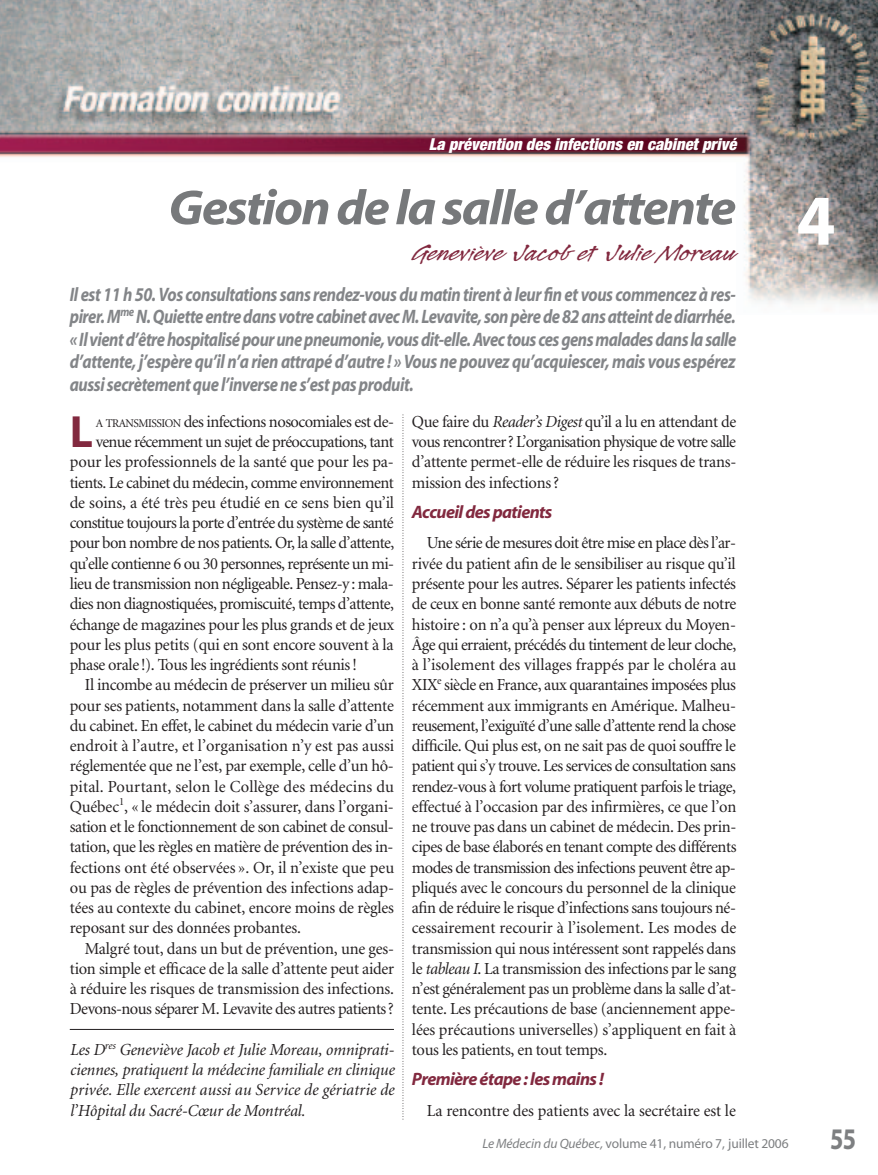
<style>
.page{position:relative;width:878px;height:1175px;background:#fff}
.page>*{position:absolute;margin:0;border:0;box-sizing:border-box;transform-origin:0 0}
.t1{font:700 72px "Myriad";color:#fff}
.t2{font:italic 700 49.5px "Myriad";letter-spacing:-.035em;color:#77797b;scale:1.05 1}
.t3{font:700 45.3px "Myriad";color:#82293f}
.t4{font:700 30px "Myriad";color:#7d7f81;scale:.8 1}
.t5{font:27px "Legault Std";color:#82293f;scale:1.2 1}
.t6{font:italic 700 19.5px/22.5px "Myriad";letter-spacing:-.025em;color:#838588;text-align:justify;scale:.85 1}
.t7{font:italic 700 18px "Myriad";letter-spacing:-.035em;color:#82293f}
.t8{font:16.8px/20.2px "Minion";letter-spacing:-.02em;color:#231f20;text-align:justify}
.t9{font:italic 16.8px/20.2px "Minion";letter-spacing:-.005em;color:#231f20;text-align:justify}
.t10{font:16.8px "Minion";letter-spacing:-.04em;color:#231f20}
.t11{font:16.8px "Minion";letter-spacing:-.045em;color:#231f20}
.t12{font:16.8px "Minion";color:#231f20}
.t13{font:16.8px "Minion";letter-spacing:.01em;color:#231f20}
.t14{font:italic 900 condensed 16.5px "Helvetica Neue";color:#fff}
.t15{font:13.5px "Myriad";letter-spacing:-.01em;color:#7d7f81}
.s1{font-size:11.85px}
.s2{font-style:italic}
</style>
<div class="page">
<img style="left:0;top:0;width:878px;height:304px">
<svg style="left:402px;top:415px;width:1px;height:705px"></svg>
<hr style="left:70px;top:1029px;width:324px;height:1px;background:#231f20">
<p class="t14" style="left:429px;top:138px;width:309px">La prévention des infections en cabinet privé</p>
<h2 class="t2" style="left:168px;top:189px;width:542px">Gestion de la salle d’attente</h2>
<h3 class="t5" style="left:412px;top:235px;width:271px">Geneviève Jacob et Julie Moreau</h3>
<p class="t6" style="left:70px;top:285px;width:785px">Il est 11 h 50. Vos consultations sans rendez-vous du matin tirent à leur fin et vous commencez à res&shy;pirer. M<sup>me</sup> N. Quiette entre dans votre cabinet avec M. Levavite, son père de 82 ans atteint de diarrhée. « Il vient d’être hospitalisé pour une pneumonie, vous dit-elle. Avec tous ces gens malades dans la salle d’attente, j’espère qu’il n’a rien attrapé d’autre ! » Vous ne pouvez qu’acquiescer, mais vous espérez aussi secrètement que l’inverse ne s’est pas produit.</p>
<h3 class="t3" style="left:70px;top:415px;width:25px">L</h3>
<p class="t8" style="left:96px;top:413px;width:299px"><span class="s1">A TRANSMISSION</span> des infections nosocomiales est de-</p>
<p class="t10" style="left:96px;top:435px;width:299px">venue récemment un sujet de préoccupations, tant</p>
<p class="t8" style="left:70px;top:453px;width:325px">pour les professionnels de la santé que pour les pa-</p>
<p class="t8" style="left:70px;top:473px;width:325px">tients. Le cabinet du médecin, comme environnement</p>
<p class="t8" style="left:70px;top:494px;width:326px">de soins, a été très peu étudié en ce sens bien qu’il</p>
<p class="t11" style="left:70px;top:516px;width:325px">constitue toujours la porte d’entrée du système de santé</p>
<p class="t10" style="left:70px;top:536px;width:326px">pour bon nombre de nos patients. Or, la salle d’attente,</p>
<p class="t10" style="left:70px;top:557px;width:326px">qu’elle contienne 6 ou 30 personnes, représente un mi-</p>
<p class="t8" style="left:70px;top:575px;width:325px">lieu de transmission non négligeable. Pensez-y : mala-</p>
<p class="t8" style="left:70px;top:595px;width:326px">dies non diagnostiquées, promiscuité, temps d’attente,</p>
<p class="t8" style="left:70px;top:615px;width:326px">échange de magazines pour les plus grands et de jeux</p>
<p class="t8" style="left:70px;top:635px;width:325px">pour les plus petits (qui en sont encore souvent à la</p>
<p class="t8" style="left:70px;top:656px;width:288px">phase orale !). Tous les ingrédients sont réunis !</p>
<p class="t8" style="left:85px;top:676px;width:310px">Il incombe au médecin de préserver un milieu sûr</p>
<p class="t8" style="left:70px;top:696px;width:325px">pour ses patients, notamment dans la salle d’attente</p>
<p class="t8" style="left:70px;top:716px;width:326px">du cabinet. En effet, le cabinet du médecin varie d’un</p>
<p class="t12" style="left:70px;top:739px;width:326px">endroit à l’autre, et l’organisation n’y est pas aussi</p>
<p class="t8" style="left:70px;top:757px;width:325px">réglementée que ne l’est, par exemple, celle d’un hô-</p>
<p class="t13" style="left:70px;top:779px;width:326px">pital. Pourtant, selon le Collège des médecins du</p>
<p class="t8" style="left:70px;top:797px;width:325px">Québec<sup>1</sup>, « le médecin doit s’assurer, dans l’organi-</p>
<p class="t8" style="left:70px;top:818px;width:325px">sation et le fonctionnement de son cabinet de consul-</p>
<p class="t8" style="left:70px;top:838px;width:325px">tation, que les règles en matière de prévention des in-</p>
<p class="t8" style="left:70px;top:858px;width:326px">fections ont été observées ». Or, il n’existe que peu</p>
<p class="t8" style="left:70px;top:878px;width:326px">ou pas de règles de prévention des infections adap-</p>
<p class="t8" style="left:70px;top:899px;width:326px">tées au contexte du cabinet, encore moins de règles</p>
<p class="t8" style="left:70px;top:919px;width:233px">reposant sur des données probantes.</p>
<p class="t8" style="left:85px;top:939px;width:311px">Malgré tout, dans un but de prévention, une ges-</p>
<p class="t8" style="left:70px;top:959px;width:326px">tion simple et efficace de la salle d’attente peut aider</p>
<p class="t8" style="left:70px;top:980px;width:326px">à réduire les risques de transmission des infections.</p>
<p class="t8" style="left:70px;top:1000px;width:325px">Devons-nous séparer M. Levavite des autres patients?</p>
<p class="t9" style="left:70px;top:1040px;width:326px">Les D<sup>res</sup> Geneviève Jacob et Julie Moreau, omniprati&shy;ciennes, pratiquent la médecine familiale en clinique privée. Elle exercent aussi au Service de gériatrie de l’Hôpital du Sacré-Cœur de Montréal.</p>
<p class="t8" style="left:412px;top:413px;width:326px">Que faire du <span class="s2">Reader’s Digest</span> qu’il a lu en attendant de vous rencontrer? L’organisation physique de votre salle d’attente permet-elle de réduire les risques de trans&shy;mission des infections ?</p>
<p class="t7" style="left:412px;top:505px;width:142px">Accueil des patients</p>
<p class="t8" style="left:412px;top:534px;width:326px;text-indent:15px">Une série de mesures doit être mise en place dès l’ar&shy;rivée du patient afin de le sensibiliser au risque qu’il présente pour les autres. Séparer les patients infectés de ceux en bonne santé remonte aux débuts de notre histoire : on n’a qu’à penser aux lépreux du Moyen-Âge qui erraient, précédés du tintement de leur cloche, à l’isolement des villages frappés par le choléra au XIX<sup>e</sup> siècle en France, aux quarantaines imposées plus récemment aux immigrants en Amérique. Malheu&shy;reusement, l’exiguïté d’une salle d’attente rend la chose difficile. Qui plus est, on ne sait pas de quoi souffre le patient qui s’y trouve. Les services de consultation sans rendez-vous à fort volume pratiquent parfois le triage, effectué à l’occasion par des infirmières, ce que l’on ne trouve pas dans un cabinet de médecin. Des prin&shy;cipes de base élaborés en tenant compte des différents modes de transmission des infections peuvent être ap&shy;pliqués avec le concours du personnel de la clinique afin de réduire le risque d’infections sans toujours né&shy;cessairement recourir à l’isolement. Les modes de transmission qui nous intéressent sont rappelés dans le <span class="s2">tableau I</span>. La transmission des infections par le sang n’est généralement pas un problème dans la salle d’at&shy;tente. Les précautions de base (anciennement appe&shy;lées précautions universelles) s’appliquent en fait à tous les patients, en tout temps.</p>
<p class="t7" style="left:412px;top:1072px;width:193px">Première étape : les mains !</p>
<p class="t8" style="left:427px;top:1101px;width:310px">La rencontre des patients avec la secrétaire est le</p>
<p class="t15" style="left:482px;top:1138px;width:308px"><span class="s2">Le Médecin du Québec,</span> volume 41, numéro 7, juillet 2006</p>
<h1 class="t1" style="left:796px;top:193px;width:40px">4</h1>
<h3 class="t4" style="left:830px;top:1127px;width:34px">55</h3>
</div>
